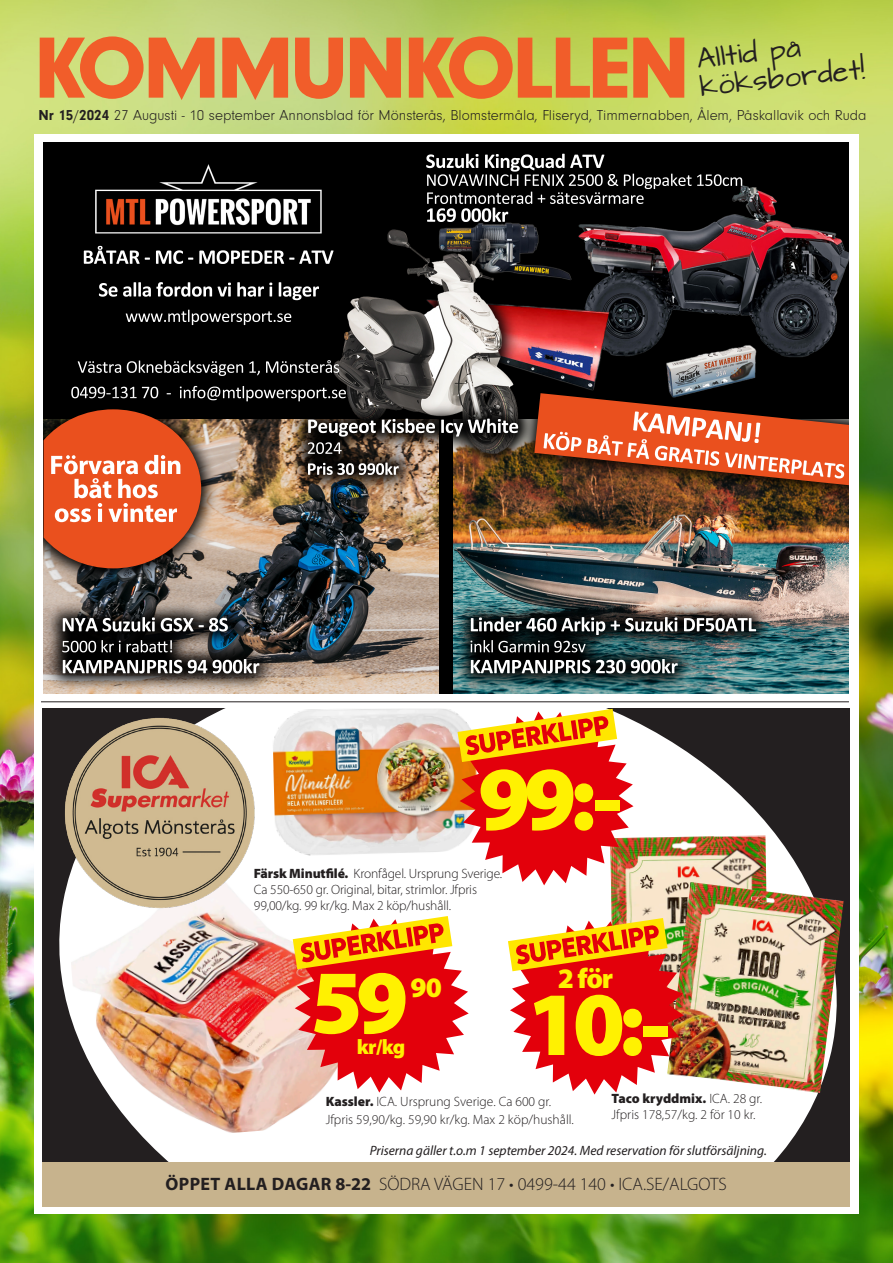
<style>
.page{position:relative;width:893px;height:1263px;background:#fff}
.page>*{position:absolute;margin:0;border:0;box-sizing:border-box;transform-origin:0 0}
.t1{font:900 91.2px "Myriad Pro";color:#fff101}
.t2{font:900 90px "Neuzeit Gro";letter-spacing:-.04em;color:#f15d2a}
.t3{font:900 28.35px "Myriad Pro";color:#fff101}
.t4{font:23.55px/28.2px "Architects Daughter";color:#231f20}
.t5{font:900 21px "Myriad Pro";color:#fff101}
.t6{font:300 18px "Myriad Pro";color:#231f20}
.t7{font:300 15px "Neuzeit Gro";color:#231f20}
.t8{font:300 13.5px/16.2px "Myriad Pro";letter-spacing:-.005em;color:#231f20}
.t9{font:italic 13.5px "Myriad Pro";color:#231f20}
.s1{font-weight:700}
.s2{font-weight:900}
</style>
<div class="page">
<img style="left:0;top:0;width:893px;height:1263px">
<div style="left:34px;top:135px;width:825px;height:1079px;background:#fff"></div>
<hr style="left:41px;top:701px;width:808px;height:1px;background:#231f20">
<svg style="left:43px;top:709px;width:807px;height:453px"></svg>
<div style="left:43px;top:1162px;width:807px;height:45px;background:#c7b38d"></div>
<img style="left:610px;top:835px;width:159px;height:83px">
<img style="left:64px;top:863px;width:333px;height:281px">
<img style="left:272px;top:709px;width:186px;height:154px">
<svg style="left:458px;top:709px;width:175px;height:176px"></svg>
<svg style="left:293px;top:916px;width:176px;height:176px"></svg>
<img style="left:667px;top:882px;width:177px;height:211px">
<svg style="left:508px;top:918px;width:176px;height:176px"></svg>
<img style="left:59px;top:713px;width:219px;height:205px">
<img style="left:44px;top:143px;width:805px;height:550px">
<img style="left:44px;top:367px;width:805px;height:52px">
<div style="left:440px;top:407px;width:13px;height:286px;background:#000"></div>
<img style="left:44px;top:409px;width:157px;height:159px">
<img style="left:534px;top:393px;width:315px;height:92px">
<p class="t2" style="left:34px;top:17px;width:658px">KOMMUNKOLLEN</p>
<p class="t4" style="left:696px;top:46px;width:167px;rotate:-6deg">Alltid på köksbordet!</p>
<p class="t7" style="left:39px;top:107px;width:829px"><span class="s1">Nr 15</span>/<span class="s1">2024</span> 27 Augusti - 10 september Annonsblad för Mönsterås, Blomstermåla, Fliseryd, Timmernabben, Ålem, Påskallavik och Ruda</p>
<p class="t1" style="left:478px;top:738px;width:145px">99:-</p>
<p class="t8" style="left:254px;top:865px;width:250px"><span class="s2">Färsk Minutfilé.</span> Kronfågel. Ursprung Sverige.<br>Ca 550-650 gr. Original, bitar, strimlor. Jfpris<br>99,00/kg. 99 kr/kg. Max 2 köp/hushåll.</p>
<p class="t1" style="left:310px;top:941px;width:100px">59</p>
<p class="t3" style="left:411px;top:968px;width:33px">90</p>
<p class="t5" style="left:357px;top:1032px;width:50px">kr/kg</p>
<p class="t3" style="left:558px;top:959px;width:57px">2 för</p>
<p class="t1" style="left:527px;top:963px;width:145px">10:-</p>
<p class="t8" style="left:612px;top:1090px;width:152px"><span class="s2">Taco kryddmix.</span> ICA. 28 gr.<br>Jfpris 178,57/kg. 2 för 10 kr.</p>
<p class="t9" style="left:370px;top:1142px;width:399px">Priserna gäller t.o.m 1 september 2024. Med reservation för slutförsäljning.</p>
<p class="t6" style="left:166px;top:1173px;width:563px"><span class="s1">ÖPPET ALLA DAGAR 8-22</span> SÖDRA VÄGEN 17 • 0499-44 140 • ICA.SE/ALGOTS</p>
<p class="t8" style="left:326px;top:1093px;width:250px;line-height:18px"><span class="s2">Kassler.</span> ICA. Ursprung Sverige. Ca 600 gr.<br>Jfpris 59,90/kg. 59,90 kr/kg. Max 2 köp/hushåll.</p>
</div>
